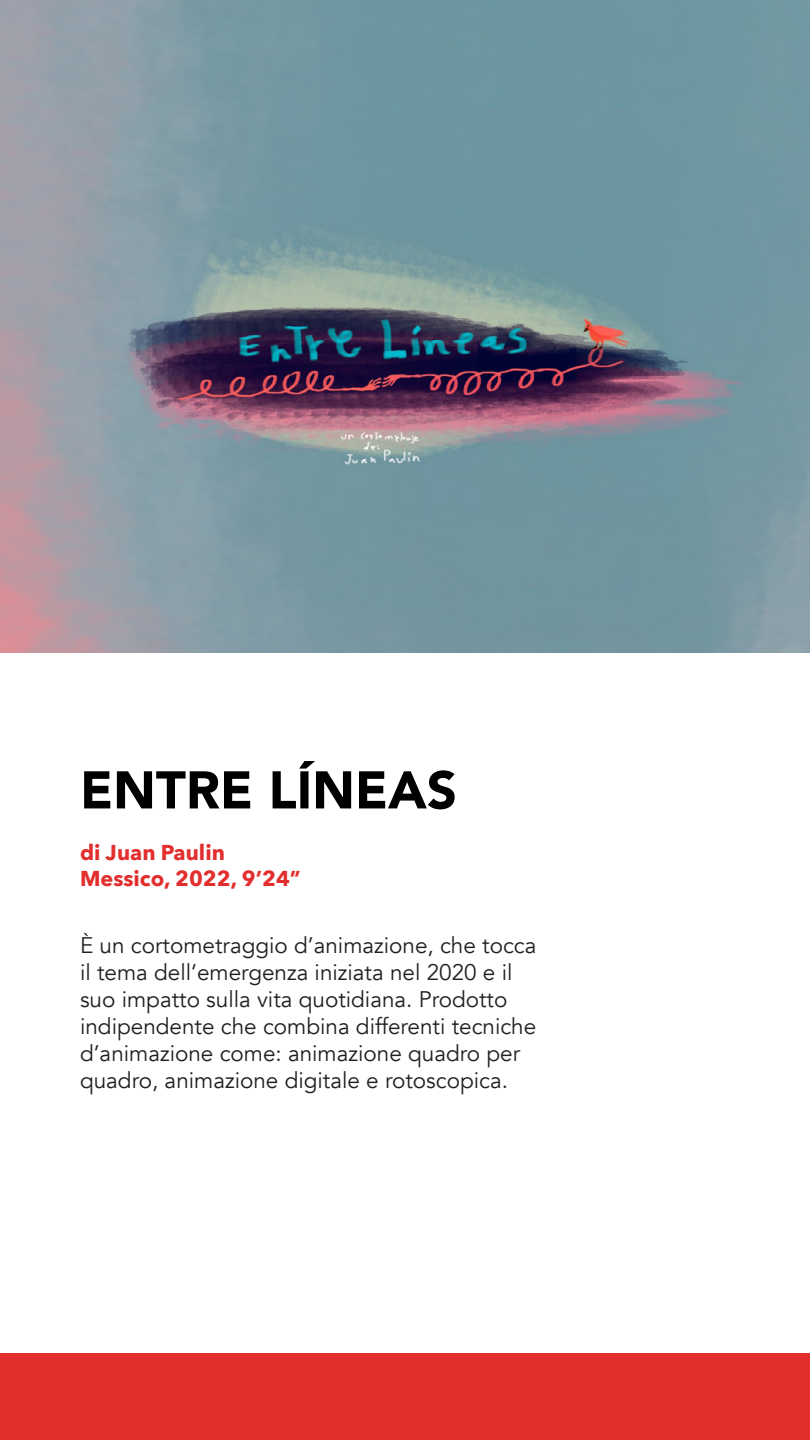
<style>
.page{position:relative;width:810px;height:1440px;background:#fff}
.page>*{position:absolute;margin:0;border:0;box-sizing:border-box;transform-origin:0 0}
.t1{font:900 52.43px "Avenir";color:#000}
.t2{font:22.5px/27px "Avenir";color:#231f20}
.t3{font:700 21.45px "Avenir Next";color:#e32e2e}
</style>
<div class="page">
<img style="left:0;top:0;width:810px;height:652px">
<div style="left:0;top:1353px;width:810px;height:87px;background:#e32e2e"></div>
<p class="t1" style="left:80px;top:745px;width:378px">ENTRE LÍNEAS</p>
<p class="t3" style="left:80px;top:834px;width:146px">di Juan Paulin</p>
<p class="t3" style="left:80px;top:860px;width:222px">Messico, 2022, 9’24”</p>
<p class="t2" style="left:80px;top:932px;width:458px">È un cortometraggio d’animazione, che tocca il tema dell’emergenza iniziata nel 2020 e il suo impatto sulla vita quotidiana. Prodotto indipendente che combina differenti tecniche d’animazione come: animazione quadro per quadro, animazione digitale e rotoscopica.</p>
</div>
